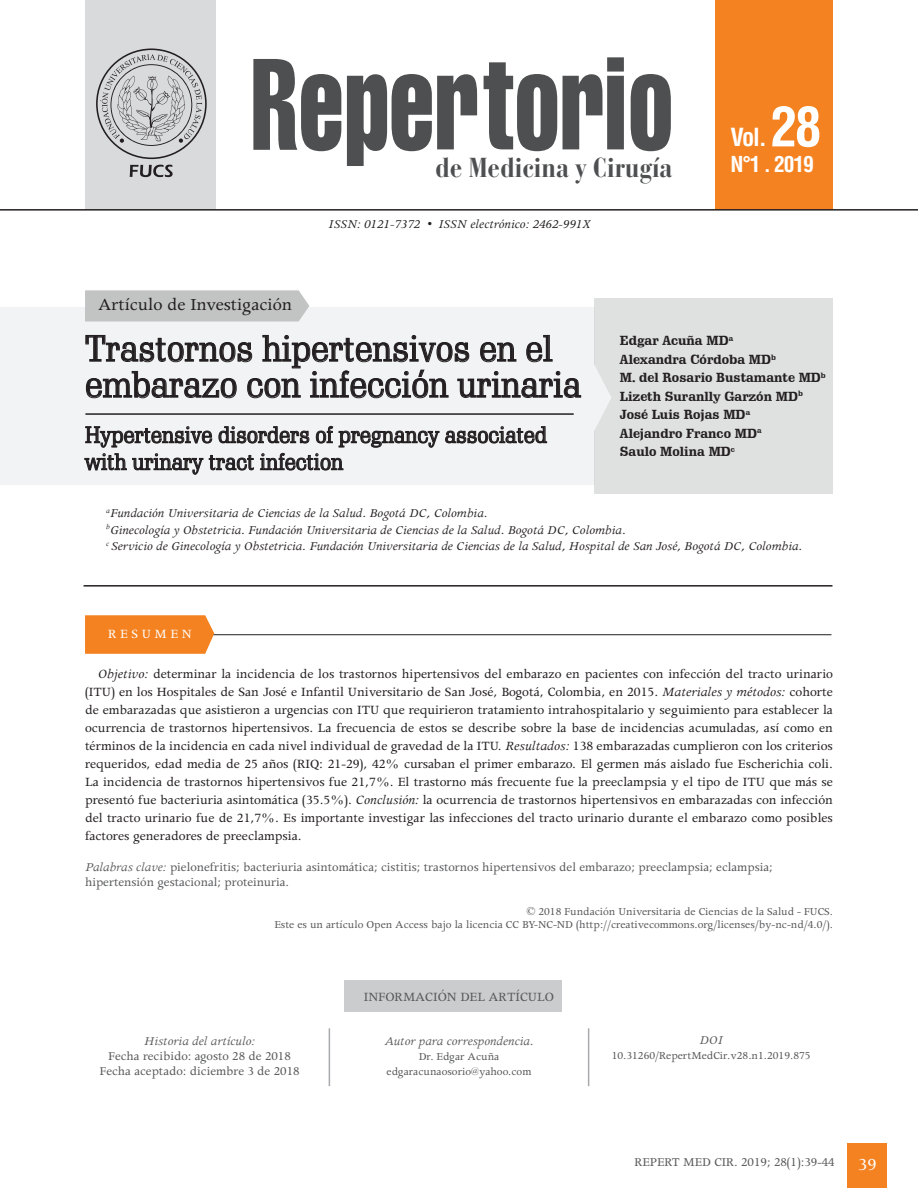
<style>
.page{position:relative;width:918px;height:1188px;background:#fff}
.page>*{position:absolute;margin:0;border:0;box-sizing:border-box;transform-origin:0 0}
.t1{font:36px/36px "Schadow BT";color:#231f20}
.t2{font:700 condensed 27.3px "Bauer Bodoni Std";color:#4e4f50}
.t3{font:700 condensed 24.45px "Helvetica LT Std";color:#fff}
.t4{font:22.5px/27px "Schadow BT";color:#231f20}
.t5{font:700 condensed 21.45px "Helvetica LT Std";color:#fff}
.t6{font:19.05px "Apollo MT Std";color:#231f20}
.t7{font:19.05px "Apollo MT Std";color:#fff}
.t8{font:14.25px/18px "Apollo MT Std";color:#231f20;text-align:justify}
.t9{font:14.25px "Apollo MT Std";color:#57585a}
.t10{font:14.25px "Apollo MT Std";color:#fff}
.t11{font:italic 13.5px "Apollo MT Std";color:#231f20}
.t12{font:13.5px/15px "Apollo MT Std";color:#57585a}
.t13{font:italic 13.5px "Apollo MT Std";color:#57585a}
.t14{font:700 12.9px "Schadow BT";color:#231f20}
.t15{font:12px "Apollo MT Std";color:#57585a}
.s1{font-size:53.7px}
.s2{font-style:italic}
</style>
<div class="page">
<div style="left:848px;top:1143px;width:39px;height:45px;background:#f58220"></div>
<div style="left:0;top:308px;width:594px;height:177px;background:#f2f3f4"></div>
<div style="left:594px;top:298px;width:239px;height:195px;background:#dfe0e0"></div>
<div style="left:344px;top:981px;width:218px;height:31px;background:#cbccce"></div>
<svg style="left:85px;top:290px;width:224px;height:32px;background:#c4c5c5"></svg>
<hr style="left:329px;top:1028px;width:1px;height:58px;background:#a8a9ad">
<hr style="left:588px;top:1028px;width:1px;height:58px;background:#a8a9ad">
<hr style="left:84px;top:585px;width:749px;height:2px;background:#231f20">
<hr style="left:85px;top:634px;width:746px;height:1px;background:#231f20">
<svg style="left:85px;top:615px;width:129px;height:39px;background:#f58729"></svg>
<svg style="left:84px;top:335px;width:527px;height:140px"></svg>
<div style="left:715px;top:0;width:118px;height:209px;background:#f58220"></div>
<svg style="left:631px;top:74px;width:40px;height:77px"></svg>
<svg style="left:563px;top:57px;width:61px;height:92px"></svg>
<svg style="left:484px;top:62px;width:73px;height:89px"></svg>
<svg style="left:347px;top:74px;width:130px;height:92px"></svg>
<svg style="left:253px;top:59px;width:88px;height:92px"></svg>
<div style="left:85px;top:0;width:131px;height:209px;background:#d9dadc"></div>
<svg style="left:130px;top:165px;width:43px;height:12px"></svg>
<svg style="left:96px;top:48px;width:111px;height:111px"></svg>
<hr style="left:0;top:209px;width:918px;height:2px;background:#231f20">
<p class="t6" style="left:98px;top:294px;width:195px">Artículo de Investigación</p>
<p class="t2" style="left:435px;top:151px;width:239px">de Medicina y Cirugía</p>
<p class="t11" style="left:329px;top:217px;width:263px">ISSN: 0121-7372 • ISSN electrónico: 2462-991X</p>
<p class="t3" style="left:730px;top:122px;width:93px">Vol. <span class="s1">28</span></p>
<p class="t5" style="left:730px;top:151px;width:85px">N°1 . 2019</p>
<p class="t1" style="left:85px;top:330px;width:498px">Trastornos hipertensivos en el embarazo con infección urinaria</p>
<p class="t4" style="left:85px;top:421px;width:463px">Hypertensive disorders of pregnancy associated with urinary tract infection</p>
<p class="t14" style="left:620px;top:333px;width:115px">Edgar Acuña MD<sup>a</sup></p>
<p class="t14" style="left:620px;top:351px;width:158px">Alexandra Córdoba MD<sup>b</sup></p>
<p class="t14" style="left:620px;top:370px;width:207px">M. del Rosario Bustamante MD<sup>b</sup></p>
<p class="t14" style="left:620px;top:388px;width:185px">Lizeth Suranlly Garzón MD<sup>b</sup></p>
<p class="t14" style="left:620px;top:407px;width:132px">José Luis Rojas MD<sup>a</sup></p>
<p class="t14" style="left:620px;top:425px;width:143px">Alejandro Franco MD<sup>a</sup></p>
<p class="t14" style="left:620px;top:444px;width:117px">Saulo Molina MD<sup>c</sup></p>
<p class="t11" style="left:106px;top:506px;width:383px"><sup>a</sup>Fundación Universitaria de Ciencias de la Salud. Bogotá DC, Colombia.</p>
<p class="t11" style="left:106px;top:523px;width:521px"><sup>b</sup>Ginecología y Obstetricia. Fundación Universitaria de Ciencias de la Salud. Bogotá DC, Colombia.</p>
<p class="t11" style="left:106px;top:539px;width:697px"><sup>c</sup> Servicio de Ginecología y Obstetricia. Fundación Universitaria de Ciencias de la Salud, Hospital de San José, Bogotá DC, Colombia.</p>
<p class="t10" style="left:108px;top:626px;width:85px">R E S U M E N</p>
<p class="t8" style="left:85px;top:665px;width:749px;text-indent:13px"><span class="s2">Objetivo:</span> determinar la incidencia de los trastornos hipertensivos del embarazo en pacientes con infección del tracto urinario (ITU) en los Hospitales de San José e Infantil Universitario de San José, Bogotá, Colombia, en 2015. <span class="s2">Materiales y métodos:</span> cohorte de embarazadas que asistieron a urgencias con ITU que requirieron tratamiento intrahospitalario y seguimiento para establecer la ocurrencia de trastornos hipertensivos. La frecuencia de estos se describe sobre la base de incidencias acumuladas, así como en términos de la incidencia en cada nivel individual de gravedad de la ITU. <span class="s2">Resultados:</span> 138 embarazadas cumplieron con los criterios requeridos, edad media de 25 años (RIQ: 21-29), 42% cursaban el primer embarazo. El germen más aislado fue Escherichia coli.<br>La incidencia de trastornos hipertensivos fue 21,7%. El trastorno más frecuente fue la preeclampsia y el tipo de ITU que más se presentó fue bacteriuria asintomática (35.5%). <span class="s2">Conclusión:</span> la ocurrencia de trastornos hipertensivos en embarazadas con infección del tracto urinario fue de 21,7%. Es importante investigar las infecciones del tracto urinario durante el embarazo como posibles factores generadores de preeclampsia.</p>
<p class="t12" style="left:85px;top:861px;width:689px"><span class="s2">Palabras clave:</span> pielonefritis; bacteriuria asintomática; cistitis; trastornos hipertensivos del embarazo; preeclampsia; eclampsia; hipertensión gestacional; proteinuria.</p>
<p class="t15" style="left:526px;top:905px;width:308px">© 2018 Fundación Universitaria de Ciencias de la Salud - FUCS.</p>
<p class="t15" style="left:274px;top:918px;width:560px">Este es un artículo Open Access bajo la licencia CC BY-NC-ND (http://creativecommons.org/licenses/by-nc-nd/4.0/).</p>
<p class="t13" style="left:144px;top:1034px;width:112px">Historia del artículo:</p>
<p class="t12" style="left:109px;top:1049px;width:184px">Fecha recibido: agosto 28 de 2018</p>
<p class="t12" style="left:100px;top:1064px;width:201px">Fecha aceptado: diciembre 3 de 2018</p>
<p class="t9" style="left:364px;top:989px;width:192px">INFORMACIÓN DEL ARTÍCULO</p>
<p class="t13" style="left:384px;top:1034px;width:151px">Autor para correspondencia.</p>
<p class="t15" style="left:419px;top:1050px;width:82px">Dr. Edgar Acuña</p>
<p class="t15" style="left:387px;top:1065px;width:146px">edgaracunaosorio@yahoo.com</p>
<p class="t13" style="left:700px;top:1033px;width:25px">DOI</p>
<p class="t15" style="left:612px;top:1049px;width:200px">10.31260/RepertMedCir.v28.n1.2019.875</p>
<p class="t12" style="left:635px;top:1155px;width:202px">REPERT MED CIR. 2019; 28(1):39-44</p>
<h3 class="t7" style="left:858px;top:1154px;width:20px">39</h3>
</div>
